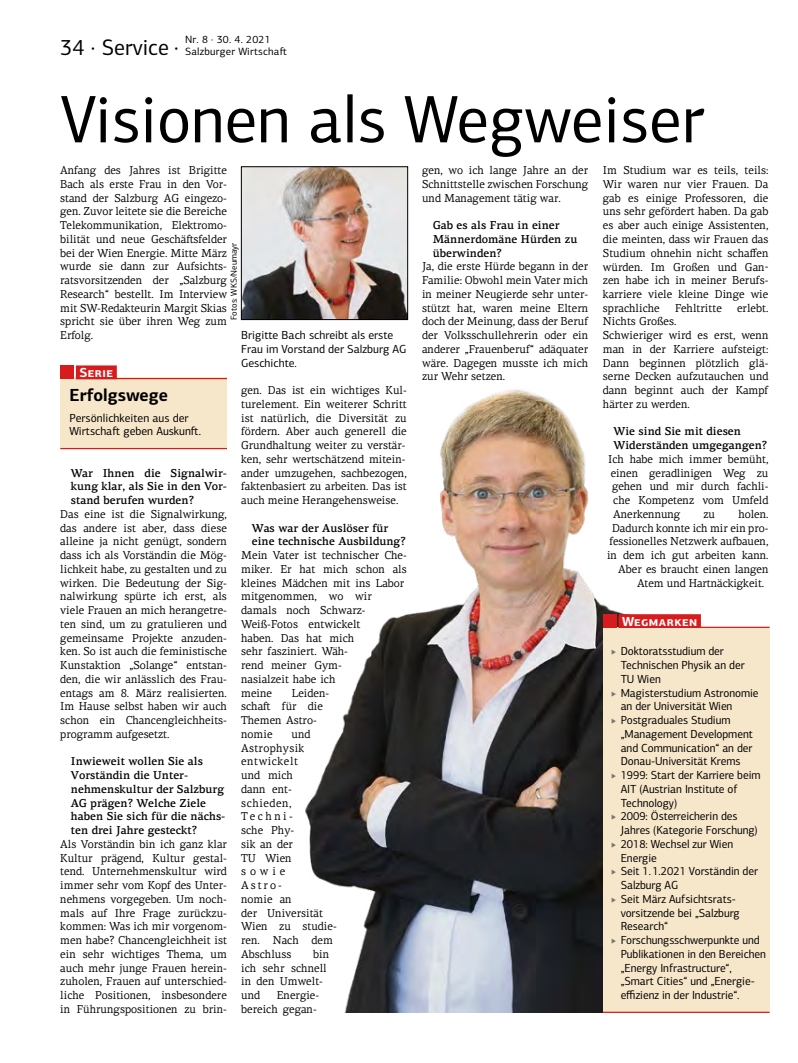
<style>
.page{position:relative;width:798px;height:1063px;background:#fff}
.page>*{position:absolute;margin:0;border:0;box-sizing:border-box;transform-origin:0 0}
.t1{font:67.5px "PF Centro Sans Pro";letter-spacing:-.005em;color:#000;scale:.96 1}
.t2{font:22.5px "PF Centro Sans Pro";color:#000;scale:.96 1}
.t3{font:700 17.5px "PF Centro Sans Pro";color:#000;scale:.96 1}
.t4{font:700 13.12px "PF Centro Sans Pro";letter-spacing:.04em;color:#fff}
.t5{font:11.75px/13.8px "PF Centro Sans Pro";letter-spacing:-.005em;color:#000;scale:.96 1}
.t6{font:11.75px/13.8px "PF Centro Sans Pro";letter-spacing:-.005em;color:#000}
.t7{font:11.5px/13.8px "PF Centro Serif Pro";color:#000;text-align:justify;scale:.96 1}
.t8{font:500 11.5px/13.8px "PF Centro Serif Pro";color:#000}
.t9{font:10.62px/11.9px "PF Centro Sans Pro";letter-spacing:.02em;color:#000}
.t10{font:8.75px "PF Centro Sans Pro";color:#000}
</style>
<div class="page">
<img style="left:305px;top:389px;width:319px;height:624px">
<img style="left:243px;top:169px;width:162px;height:149px">
<div style="left:241px;top:167px;width:166px;height:153px;border:1px solid #000"></div>
<div style="left:60px;top:378px;width:167px;height:70px;background:#f7e7ca"></div>
<hr style="left:60px;top:448px;width:167px;height:1px;background:#d81c1e">
<div style="left:76px;top:365px;width:41px;height:14px;background:#d81c1e"></div>
<hr style="left:76px;top:378px;width:151px;height:1px;background:#d81c1e">
<div style="left:60px;top:365px;width:14px;height:14px;background:#d81c1e"></div>
<div style="left:602px;top:628px;width:167px;height:385px;background:#f7e7ca"></div>
<hr style="left:602px;top:1012px;width:167px;height:1px;background:#d81c1e">
<div style="left:618px;top:614px;width:82px;height:14px;background:#d81c1e"></div>
<hr style="left:618px;top:627px;width:151px;height:1px;background:#d81c1e">
<div style="left:602px;top:614px;width:14px;height:14px;background:#d81c1e"></div>
<h2 class="t2" style="left:60px;top:33px;width:125px">34 · Service ·</h2>
<p class="t9" style="left:185px;top:33px;width:103px">Nr. 8 · 30. 4. 2021<br>Salzburger Wirtschaft</p>
<h1 class="t1" style="left:60px;top:79px;width:672px">Visionen als Wegweiser</h1>
<p class="t7" style="left:60px;top:163px;width:175px">Anfang des Jahres ist Brigitte Bach als erste Frau in den Vor&shy;stand der Salzburg AG eingezo&shy;gen. Zuvor leitete sie die Bereiche Telekommunikation, Elektromo&shy;bilität und neue Geschäftsfelder bei der Wien Energie. Mitte März wurde sie dann zur Aufsichts&shy;ratsvorsitzenden der „Salzburg Research“ bestellt. Im Interview mit SW-Redakteurin Margit Skias spricht sie über ihren Weg zum Erfolg.</p>
<p class="t10" style="left:228px;top:320px;width:79px;rotate:-90deg">Fotos: WKS/Neumayr</p>
<p class="t6" style="left:241px;top:328px;width:167px">Brigitte Bach schreibt als erste<br>Frau im Vorstand der Salzburg AG<br>Geschichte.</p>
<p class="t4" style="left:79px;top:365px;width:35px">Serie</p>
<h3 class="t3" style="left:69px;top:384px;width:104px">Erfolgswege</h3>
<p class="t6" style="left:69px;top:411px;width:133px">Persönlichkeiten aus der<br>Wirtschaft geben Auskunft.</p>
<p class="t8" style="left:71px;top:466px;width:157px;text-align:justify">War Ihnen die Signalwir&shy;kung klar, als Sie in den Vor&shy;stand berufen wurden?</p>
<p class="t7" style="left:60px;top:507px;width:175px">Das eine ist die Signalwirkung, das andere ist aber, dass diese alleine ja nicht genügt, sondern dass ich als Vorständin die Mög&shy;lichkeit habe, zu gestalten und zu wirken. Die Bedeutung der Sig&shy;nalwirkung spürte ich erst, als viele Frauen an mich herangetre&shy;ten sind, um zu gratulieren und gemeinsame Projekte anzuden&shy;ken. So ist auch die feministische Kunstaktion „Solange“ entstan&shy;den, die wir anlässlich des Frau&shy;entags am 8. März realisierten.<br>Im Hause selbst haben wir auch schon ein Chancengleichheits&shy;programm aufgesetzt.</p>
<p class="t8" style="left:71px;top:755px;width:156px">Inwieweit wollen Sie als<br>Vorständin die Unter&shy;nehmenskultur der Salzburg<br>AG prägen? Welche Ziele haben Sie sich für die nächs&shy;ten drei Jahre gesteckt?</p>
<p class="t7" style="left:60px;top:837px;width:175px">Als Vorständin bin ich ganz klar Kultur prägend, Kultur gestal&shy;tend. Unternehmenskultur wird immer sehr vom Kopf des Unter&shy;nehmens vorgegeben. Um noch&shy;mals auf Ihre Frage zurückzu&shy;kommen: Was ich mir vorgenom&shy;men habe? Chancengleichheit ist ein sehr wichtiges Thema, um auch mehr junge Frauen herein&shy;zuholen, Frauen auf unterschied&shy;liche Positionen, insbesondere in Führungspositionen zu brin-</p>
<p class="t7" style="left:241px;top:383px;width:174px">gen. Das ist ein wichtiges Kul&shy;turelement. Ein weiterer Schritt ist natürlich, die Diversität zu fördern. Aber auch generell die Grundhaltung weiter zu verstär&shy;ken, sehr wertschätzend mitein&shy;ander umzugehen, sachbezogen, faktenbasiert zu arbeiten. Das ist auch meine Herangehensweise.</p>
<p class="t8" style="left:252px;top:521px;width:155px">Was war der Auslöser für eine technische Ausbildung?</p>
<p class="t7" style="left:241px;top:548px;width:174px;text-align:left">Mein Vater ist technischer Che&shy;miker. Er hat mich schon als kleines Mädchen mit ins Labor mitgenommen, wo wir damals noch Schwarz-<br>Weiß-Fotos entwickelt<br>haben. Das hat mich<br>sehr fasziniert. Wäh-<br>rend meiner Gym-<br>nasialzeit habe ich<br>meine</p>
<p class="t7" style="left:241px;top:686px;width:93px;text-align:left;text-indent:51px">Leiden&shy;schaft für die<br>Themen Astro&shy;nomie</p>
<p class="t7" style="left:241px;top:727px;width:101px;text-align:left;text-indent:50px">und<br>Astrophysik entwickelt<br>und mich<br>dann ent&shy;schieden,<br>Techni-<br>sche Phy-<br>sik an der<br>TU Wien sowie<br>Astro-<br>nomie an<br>der Universität<br>Wien zu studie&shy;ren. Nach dem<br>Abschluss</p>
<p class="t7" style="left:241px;top:947px;width:93px;text-align:left;text-indent:72px">bin ich sehr schnell in den Umwelt&shy;und</p>
<p class="t7" style="left:241px;top:988px;width:83px;text-align:right">Energie&shy;bereich gegan-</p>
<p class="t7" style="left:422px;top:163px;width:175px">gen, wo ich lange Jahre an der Schnittstelle zwischen Forschung und Management tätig war.</p>
<p class="t8" style="left:432px;top:219px;width:146px">Gab es als Frau in einer<br>Männerdomäne Hürden zu überwinden?</p>
<p class="t7" style="left:422px;top:260px;width:175px">Ja, die erste Hürde begann in der Familie: Obwohl mein Vater mich in meiner Neugierde sehr unter&shy;stützt hat, waren meine Eltern doch der Meinung, dass der Beruf der Volksschullehrerin oder ein anderer „Frauenberuf“ adäquater wäre. Dagegen musste ich mich zur Wehr setzen.</p>
<p class="t7" style="left:602px;top:163px;width:174px">Im Studium war es teils, teils:<br>Wir waren nur vier Frauen. Da gab es einige Professoren, die uns sehr gefördert haben. Da gab es aber auch einige Assistenten, die meinten, dass wir Frauen das Studium ohnehin nicht schaffen würden. Im Großen und Gan&shy;zen habe ich in meiner Berufs&shy;karriere viele kleine Dinge wie sprachliche</p>
<p class="t7" style="left:674px;top:301px;width:50px">Fehltritte</p>
<p class="t7" style="left:736px;top:301px;width:34px">erlebt.</p>
<p class="t7" style="left:602px;top:315px;width:174px;text-align:left">Nichts Großes.<br>Schwieriger wird es erst, wenn man in der Karriere aufsteigt:<br>Dann beginnen plötzlich glä&shy;serne Decken aufzutauchen und dann beginnt auch der Kampf härter zu werden.</p>
<p class="t8" style="left:613px;top:425px;width:155px">Wie sind Sie mit diesen<br>Widerständen umgegangen?</p>
<p class="t7" style="left:608px;top:452px;width:168px">Ich habe mich immer bemüht, einen geradlinigen Weg zu gehen und mir durch fachli&shy;che Kompetenz vom Umfeld Anerkennung</p>
<p class="t7" style="left:703px;top:507px;width:14px">zu</p>
<p class="t7" style="left:738px;top:507px;width:33px">holen.</p>
<p class="t7" style="left:611px;top:521px;width:164px">Dadurch konnte ich mir ein pro-</p>
<p class="t7" style="left:609px;top:535px;width:167px">fessionelles Netzwerk aufbauen,</p>
<p class="t7" style="left:606px;top:548px;width:169px">in dem ich gut arbeiten kann.</p>
<p class="t7" style="left:618px;top:562px;width:158px">Aber es braucht einen langen</p>
<p class="t7" style="left:636px;top:576px;width:134px">Atem und Hartnäckigkeit.</p>
<p class="t4" style="left:621px;top:613px;width:77px">Wegmarken</p>
<p class="t5" style="left:620px;top:645px;width:153px">Doktoratsstudium der<br>Technischen Physik an der<br>TU Wien<br>Magisterstudium Astronomie an der Universität Wien<br>Postgraduales Studium „Management Development and Communication“ an der<br>Donau-Universität Krems<br>1999: Start der Karriere beim<br>AIT (Austrian Institute of<br>Technology)<br>2009: Österreicherin des<br>Jahres (Kategorie Forschung)<br>2018: Wechsel zur Wien<br>Energie<br>Seit 1.1.2021 Vorständin der<br>Salzburg AG<br>Seit März Aufsichtsrats&shy;vorsitzende bei „Salzburg<br>Research“<br>Forschungsschwerpunkte und<br>Publikationen in den Bereichen „Energy Infrastructure“, „Smart Cities“ und „Energie&shy;effizienz in der Industrie“.</p>
</div>
